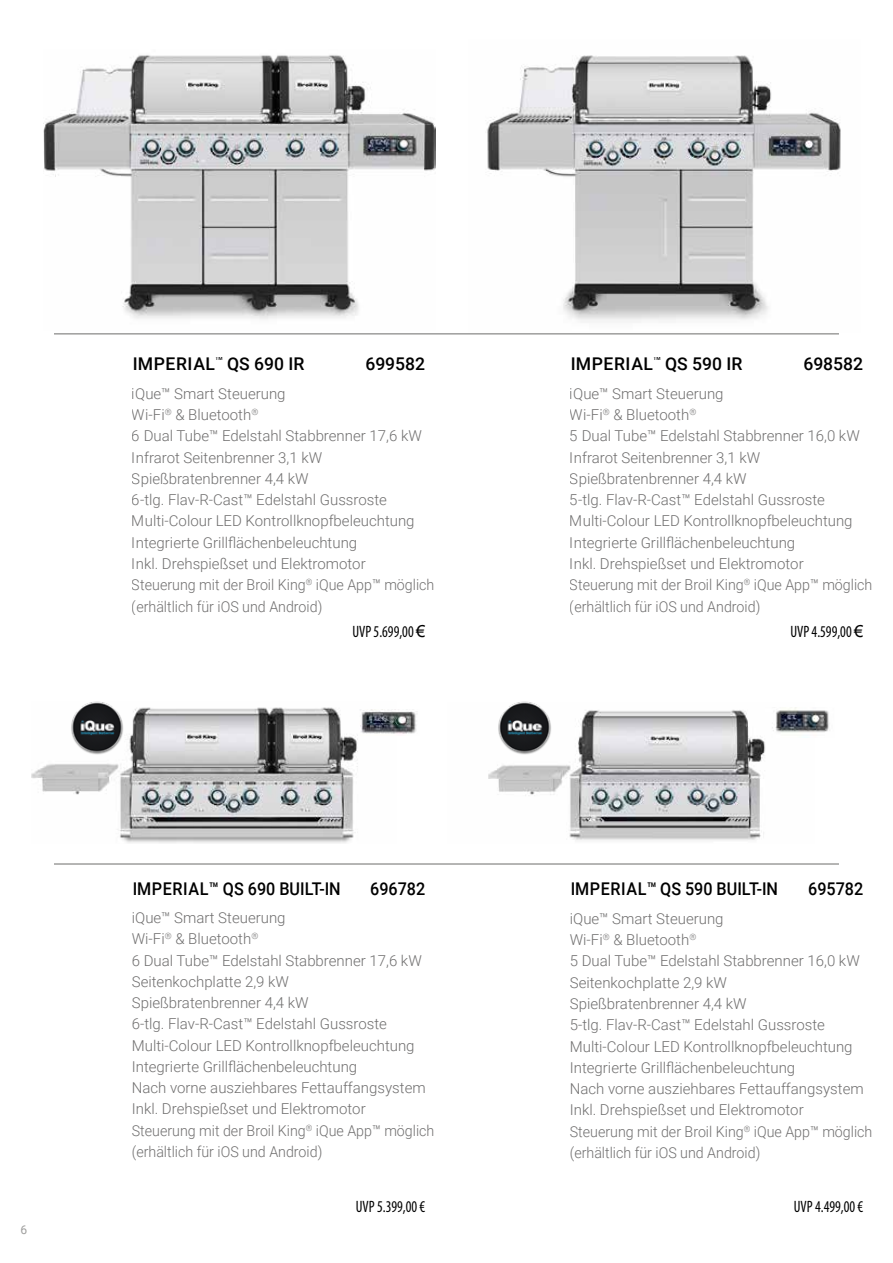
<style>
.page{position:relative;width:893px;height:1263px;background:#fff}
.page>*{position:absolute;margin:0;border:0;box-sizing:border-box;transform-origin:0 0}
.t1{font:500 17.55px "Roboto";color:#000;scale:.92 1}
.t2{font:500 17.55px "Roboto";color:#000}
.t3{font:500 17.55px "Roboto";letter-spacing:.035em;color:#000}
.t4{font:condensed 16.5px "Myriad Pro";color:#000;scale:.9 1}
.t5{font:300 15px/21.3px "Roboto";color:#706f6f}
.t6{font:12px "Roboto";color:#9d9d9c}
.t7{font:500 4.65px "Roboto";color:#000}
.s1{font-family:"Arial";font-stretch:normal}
</style>
<div class="page">
<img style="left:487px;top:55px;width:354px;height:267px">
<hr style="left:54px;top:333px;width:785px;height:2px;background:#9d9d9c">
<hr style="left:54px;top:863px;width:785px;height:2px;background:#9d9d9c">
<img style="left:44px;top:55px;width:392px;height:264px">
<img style="left:31px;top:707px;width:365px;height:136px">
<img style="left:359px;top:710px;width:58px;height:25px">
<img style="left:65px;top:701px;width:64px;height:58px">
<img style="left:488px;top:710px;width:277px;height:130px">
<img style="left:493px;top:701px;width:63px;height:58px">
<img style="left:772px;top:707px;width:58px;height:26px">
<p class="t6" style="left:20px;top:1221px;width:8px">6</p>
<p class="t3" style="left:132px;top:351px;width:84px">IMPERIAL</p>
<p class="t7" style="left:216px;top:356px;width:9px">TM</p>
<p class="t2" style="left:227px;top:351px;width:79px">QS 690 IR</p>
<p class="t2" style="left:365px;top:351px;width:61px">699582</p>
<p class="t3" style="left:570px;top:351px;width:84px">IMPERIAL</p>
<p class="t7" style="left:653px;top:356px;width:9px">TM</p>
<p class="t2" style="left:665px;top:351px;width:79px">QS 590 IR</p>
<p class="t2" style="left:803px;top:351px;width:61px">698582</p>
<p class="t5" style="left:132px;top:382px;width:304px">iQue™ Smart Steuerung<br>Wi-Fi<sup>®</sup> &amp; Bluetooth<sup>®<br></sup>6 Dual Tube™ Edelstahl Stabbrenner 17,6 kW Infrarot Seitenbrenner 3,1 kW Spießbratenbrenner 4,4 kW<br>6-tlg. Flav-R-Cast™ Edelstahl Gussroste Multi-Colour LED Kontrollknopfbeleuchtung Integrierte Grillflächenbeleuchtung<br>Inkl. Drehspießset und Elektromotor<br>Steuerung mit der Broil King<sup>®</sup> iQue App™ möglich (erhältlich für iOS und Android)</p>
<p class="t5" style="left:570px;top:382px;width:304px">iQue™ Smart Steuerung<br>Wi-Fi<sup>®</sup> &amp; Bluetooth<sup>®<br></sup>5 Dual Tube™ Edelstahl Stabbrenner 16,0 kW Infrarot Seitenbrenner 3,1 kW Spießbratenbrenner 4,4 kW<br>5-tlg. Flav-R-Cast™ Edelstahl Gussroste Multi-Colour LED Kontrollknopfbeleuchtung Integrierte Grillflächenbeleuchtung<br>Inkl. Drehspießset und Elektromotor<br>Steuerung mit der Broil King<sup>®</sup> iQue App™ möglich (erhältlich für iOS und Android)</p>
<p class="t4" style="left:352px;top:621px;width:82px">UVP 5.699,00 <span class="s1">€</span></p>
<p class="t4" style="left:790px;top:621px;width:82px">UVP 4.599,00 <span class="s1">€</span></p>
<p class="t1" style="left:132px;top:876px;width:228px">IMPERIAL™ QS 690 BUILT-IN</p>
<p class="t1" style="left:370px;top:876px;width:61px">696782</p>
<p class="t1" style="left:570px;top:876px;width:227px">IMPERIAL™ QS 590 BUILT-IN</p>
<p class="t1" style="left:808px;top:876px;width:61px">695782</p>
<p class="t5" style="left:132px;top:906px;width:304px">iQue™ Smart Steuerung<br>Wi-Fi<sup>®</sup> &amp; Bluetooth<sup>®<br></sup>6 Dual Tube™ Edelstahl Stabbrenner 17,6 kW Seitenkochplatte 2,9 kW<br>Spießbratenbrenner 4,4 kW<br>6-tlg. Flav-R-Cast™ Edelstahl Gussroste Multi-Colour LED Kontrollknopfbeleuchtung Integrierte Grillflächenbeleuchtung<br>Nach vorne ausziehbares Fettauffangsystem Inkl. Drehspießset und Elektromotor<br>Steuerung mit der Broil King<sup>®</sup> iQue App™ möglich (erhältlich für iOS und Android)</p>
<p class="t5" style="left:570px;top:907px;width:304px">iQue™ Smart Steuerung<br>Wi-Fi<sup>®</sup> &amp; Bluetooth<sup>®<br></sup>5 Dual Tube™ Edelstahl Stabbrenner 16,0 kW Seitenkochplatte 2,9 kW<br>Spießbratenbrenner 4,4 kW<br>5-tlg. Flav-R-Cast™ Edelstahl Gussroste Multi-Colour LED Kontrollknopfbeleuchtung Integrierte Grillflächenbeleuchtung<br>Nach vorne ausziehbares Fettauffangsystem Inkl. Drehspießset und Elektromotor<br>Steuerung mit der Broil King<sup>®</sup> iQue App™ möglich (erhältlich für iOS und Android)</p>
<p class="t4" style="left:356px;top:1196px;width:79px">UVP 5.399,00 €</p>
<p class="t4" style="left:794px;top:1196px;width:79px">UVP 4.499,00 €</p>
</div>
